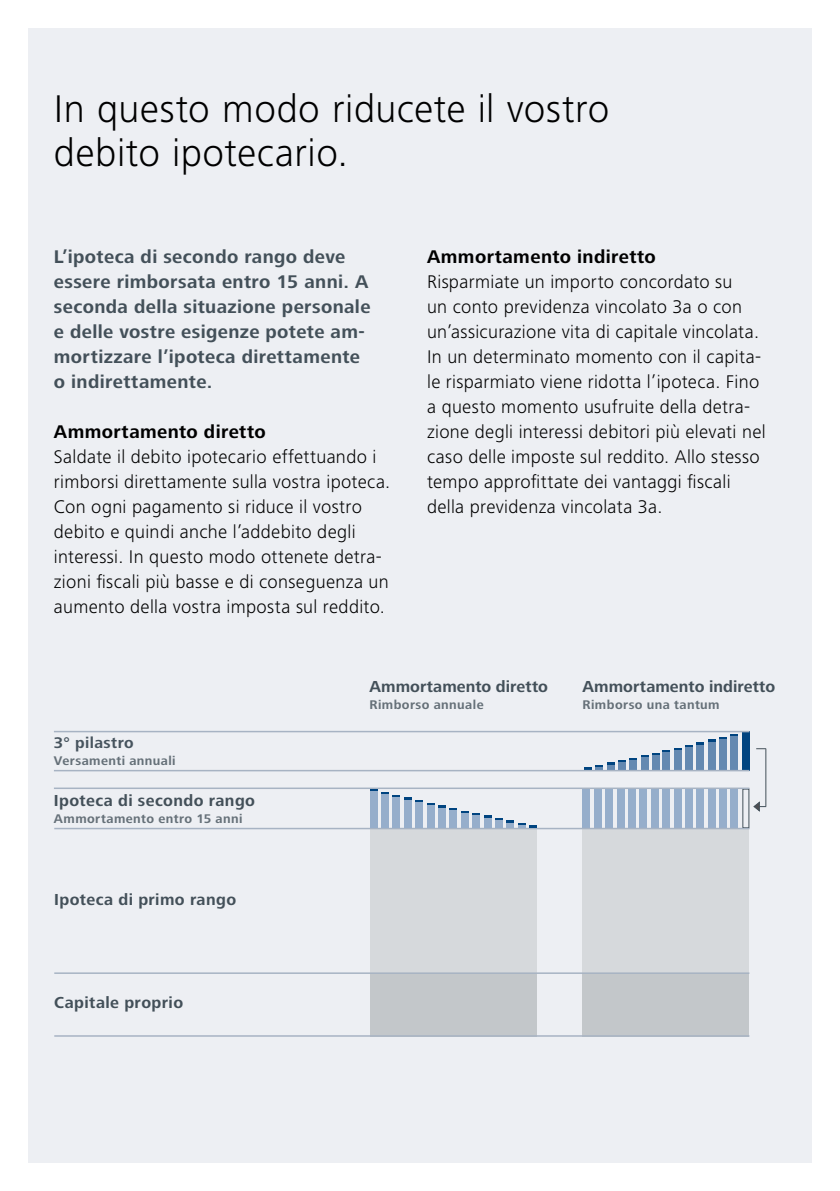
<style>
.page{position:relative;width:840px;height:1191px;background:#fff}
.page>*{position:absolute;margin:0;border:0;box-sizing:border-box;transform-origin:0 0}
.t1{font:300 40px/44px "Frutiger Next LT";letter-spacing:.01em;color:#000}
.t2{font:300 19px/25px "Frutiger Next LT";letter-spacing:.015em;color:#000}
.t3{font:700 19px/25px "Frutiger Next LT";letter-spacing:.02em;color:#435059}
.t4{font:700 19px "Frutiger Next LT";letter-spacing:.02em;color:#000}
.t5{font:700 16.4px "Frutiger Next LT";letter-spacing:.02em;color:#435059}
.t6{font:700 16px "Frutiger Next LT";letter-spacing:.025em;color:#47545e}
.t7{font:700 13px "Frutiger Next LT";letter-spacing:.03em;color:#657078}
</style>
<div class="page">
<div style="left:28px;top:28px;width:783px;height:1134px;background:#edeff3"></div>
<div style="left:370px;top:829px;width:166px;height:143px;background:#d6d9dc"></div>
<div style="left:582px;top:788px;width:7px;height:40px;background:#96aecb"></div>
<div style="left:594px;top:788px;width:7px;height:40px;background:#96aecb"></div>
<div style="left:605px;top:788px;width:7px;height:40px;background:#96aecb"></div>
<div style="left:616px;top:788px;width:7px;height:40px;background:#96aecb"></div>
<div style="left:628px;top:788px;width:7px;height:40px;background:#96aecb"></div>
<div style="left:639px;top:788px;width:7px;height:40px;background:#96aecb"></div>
<div style="left:650px;top:788px;width:8px;height:40px;background:#96aecb"></div>
<div style="left:662px;top:788px;width:7px;height:40px;background:#96aecb"></div>
<div style="left:707px;top:788px;width:7px;height:40px;background:#96aecb"></div>
<div style="left:673px;top:788px;width:7px;height:40px;background:#96aecb"></div>
<div style="left:719px;top:788px;width:7px;height:40px;background:#96aecb"></div>
<div style="left:685px;top:788px;width:7px;height:40px;background:#96aecb"></div>
<div style="left:730px;top:788px;width:7px;height:40px;background:#96aecb"></div>
<div style="left:696px;top:788px;width:7px;height:40px;background:#96aecb"></div>
<svg style="left:584px;top:732px;width:165px;height:38px"></svg>
<div style="left:618px;top:762px;width:7px;height:8px;background:#6489b1"></div>
<div style="left:629px;top:760px;width:7px;height:10px;background:#6489b1"></div>
<div style="left:640px;top:758px;width:8px;height:12px;background:#6489b1"></div>
<div style="left:652px;top:755px;width:7px;height:15px;background:#6489b1"></div>
<div style="left:662px;top:753px;width:7px;height:17px;background:#6489b1"></div>
<div style="left:673px;top:750px;width:7px;height:20px;background:#6489b1"></div>
<div style="left:685px;top:747px;width:7px;height:23px;background:#6489b1"></div>
<div style="left:696px;top:745px;width:7px;height:25px;background:#6489b1"></div>
<div style="left:707px;top:742px;width:7px;height:28px;background:#6489b1"></div>
<div style="left:719px;top:739px;width:7px;height:31px;background:#6489b1"></div>
<div style="left:730px;top:736px;width:7px;height:34px;background:#6489b1"></div>
<div style="left:742px;top:734px;width:7px;height:36px;background:#004480"></div>
<div style="left:582px;top:829px;width:167px;height:143px;background:#d6d9dc"></div>
<div style="left:370px;top:973px;width:166px;height:63px;background:#c3c7ca"></div>
<div style="left:582px;top:973px;width:167px;height:63px;background:#c3c7ca"></div>
<hr style="left:54px;top:731px;width:695px;height:1px;background:#a7b3c3">
<hr style="left:54px;top:787px;width:695px;height:2px;background:#a7b3c3">
<hr style="left:54px;top:770px;width:695px;height:1px;background:#a7b3c3">
<hr style="left:54px;top:972px;width:695px;height:2px;background:#a7b3c3">
<hr style="left:54px;top:828px;width:695px;height:1px;background:#a7b3c3">
<hr style="left:54px;top:1035px;width:695px;height:1px;background:#a7b3c3">
<svg style="left:370px;top:789px;width:166px;height:39px"></svg>
<div style="left:495px;top:820px;width:7px;height:8px;background:#96aecb"></div>
<div style="left:484px;top:818px;width:7px;height:10px;background:#96aecb"></div>
<div style="left:472px;top:815px;width:7px;height:13px;background:#96aecb"></div>
<div style="left:461px;top:813px;width:7px;height:15px;background:#96aecb"></div>
<div style="left:449px;top:810px;width:7px;height:18px;background:#96aecb"></div>
<div style="left:438px;top:808px;width:7px;height:20px;background:#96aecb"></div>
<div style="left:427px;top:805px;width:7px;height:23px;background:#96aecb"></div>
<div style="left:415px;top:803px;width:7px;height:25px;background:#96aecb"></div>
<div style="left:404px;top:800px;width:7px;height:28px;background:#96aecb"></div>
<div style="left:392px;top:797px;width:8px;height:31px;background:#96aecb"></div>
<div style="left:381px;top:794px;width:7px;height:34px;background:#96aecb"></div>
<div style="left:370px;top:792px;width:7px;height:36px;background:#96aecb"></div>
<svg style="left:753px;top:801px;width:12px;height:11px"></svg>
<hr style="left:765px;top:749px;width:1px;height:57px;background:#435059">
<h1 class="t1" style="left:54px;top:86px;width:556px">In questo modo riducete il vostro debito ipotecario.</h1>
<p class="t3" style="left:54px;top:244px;width:318px">L’ipoteca di secondo rango deve essere rimborsata entro 15 anni. A seconda della situazione personale e delle vostre esigenze potete am&shy;mortizzare l’ipoteca direttamente o indirettamente.</p>
<p class="t4" style="left:54px;top:421px;width:213px">Ammortamento diretto</p>
<p class="t2" style="left:54px;top:444px;width:338px">Saldate il debito ipotecario effettuando i rimborsi direttamente sulla vostra ipoteca.<br>Con ogni pagamento si riduce il vostro debito e quindi anche l’addebito degli interessi. In questo modo ottenete detra&shy;zioni fiscali più basse e di conseguenza un aumento della vostra imposta sul reddito.</p>
<p class="t4" style="left:427px;top:246px;width:230px">Ammortamento indiretto</p>
<p class="t2" style="left:427px;top:269px;width:340px">Risparmiate un importo concordato su<br>un conto previdenza vincolato 3a o con un’assicurazione vita di capitale vincolata.<br>In un determinato momento con il capita&shy;le risparmiato viene ridotta l’ipoteca. Fino a questo momento usufruite della detra&shy;zione degli interessi debitori più elevati nel caso delle imposte sul reddito. Allo stesso tempo approfittate dei vantaggi fiscali della previdenza vincolata 3a.</p>
<p class="t6" style="left:54px;top:734px;width:81px">3° pilastro</p>
<p class="t7" style="left:54px;top:753px;width:123px">Versamenti annuali</p>
<p class="t5" style="left:54px;top:791px;width:202px">Ipoteca di secondo rango</p>
<p class="t7" style="left:54px;top:811px;width:190px">Ammortamento entro 15 anni</p>
<p class="t5" style="left:54px;top:890px;width:183px">Ipoteca di primo rango</p>
<p class="t5" style="left:54px;top:993px;width:130px">Capitale proprio</p>
<p class="t5" style="left:369px;top:678px;width:180px">Ammortamento diretto</p>
<p class="t7" style="left:369px;top:698px;width:116px">Rimborso annuale</p>
<p class="t5" style="left:582px;top:678px;width:194px">Ammortamento indiretto</p>
<p class="t7" style="left:582px;top:698px;width:139px">Rimborso una tantum</p>
</div>
